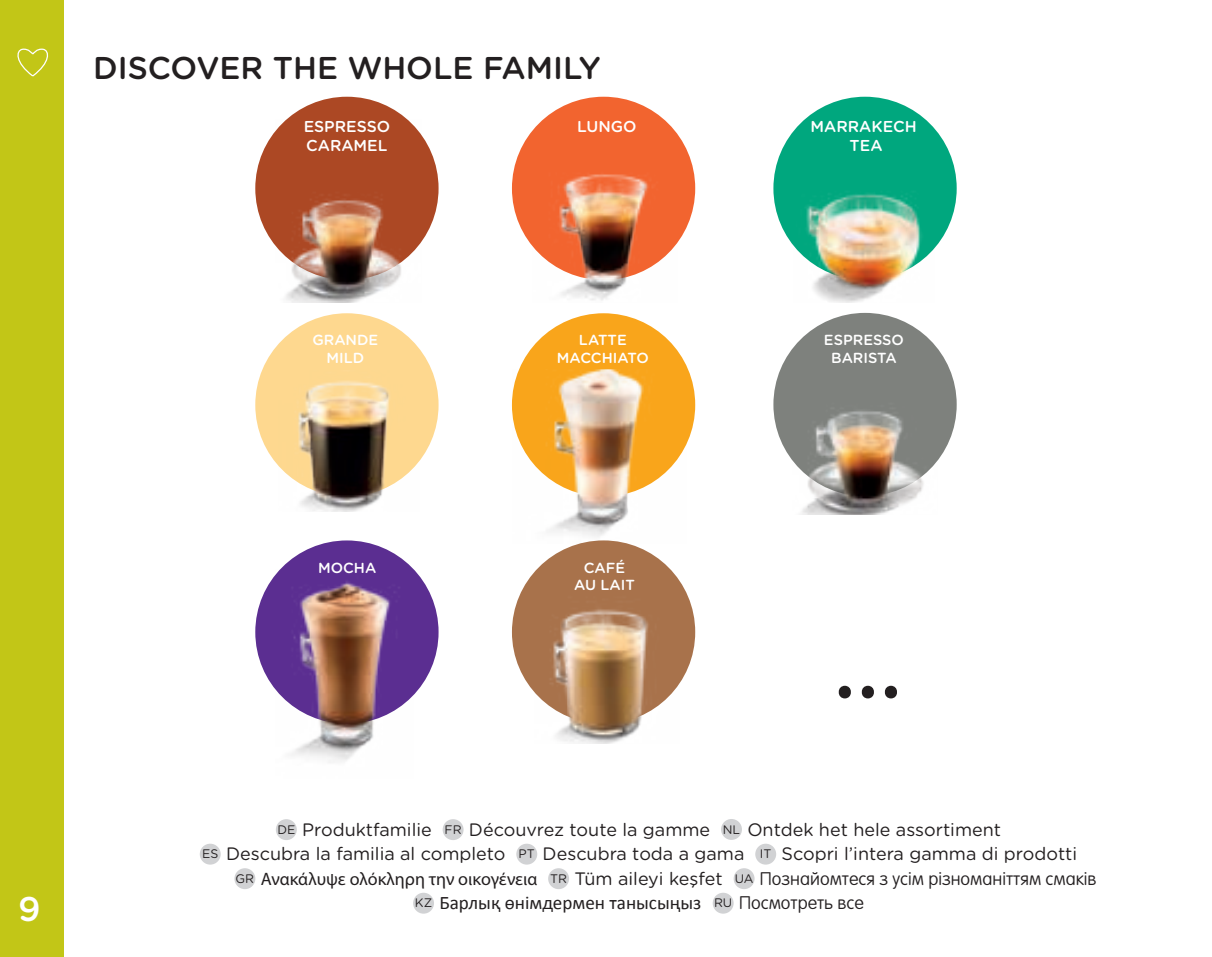
<style>
.page{position:relative;width:1212px;height:957px;background:#fff}
.page>*{position:absolute;margin:0;border:0;box-sizing:border-box;transform-origin:0 0}
.t1{font:500 85.73px "Gotham Rounded";color:#231f20}
.t2{font:500 34.2px "Gotham Rounded";color:#fff}
.t3{font:500 31.5px "Gotham Rounded";color:#231f20}
.t4{font:19.12px "Calibri";color:#231f20}
.t5{font:18px/24.5px "Gotham Rounded";color:#231f20;text-align:center}
.t6{font:100 18px "VAG Rounded LTCYR";color:#231f20}
.t7{font:500 15.75px/18.9px "Gotham Rounded";color:#fff;text-align:center}
.t8{font:500 14.62px/17.6px "Gotham Rounded";color:#fff;text-align:center}
.s1{font-size:12.38px}
.s2{font-family:"Gotham Rounded";font-weight:400;font-size:12.38px}
.s3{font-family:"Myriad Pro";font-weight:400}
.s4{font-family:"Gotham Rounded";font-weight:400}
.s5{font-family:"Gotham Rounded";font-size:12.38px}
.s6{font-family:"VAG Rounded LTCYR";font-weight:100;font-size:18px}
</style>
<div class="page">
<div style="left:255px;top:97px;width:184px;height:183px;background:#ac4824;border-radius:50%"></div>
<div style="left:773px;top:313px;width:184px;height:183px;background:#7e817d;border-radius:50%"></div>
<div style="left:512px;top:97px;width:183px;height:183px;background:#f2642f;border-radius:50%"></div>
<div style="left:255px;top:313px;width:184px;height:183px;background:#fed88f;border-radius:50%"></div>
<div style="left:255px;top:540px;width:184px;height:184px;background:#5b2e91;border-radius:50%"></div>
<div style="left:773px;top:97px;width:184px;height:183px;background:#00a77e;border-radius:50%"></div>
<div style="left:512px;top:313px;width:183px;height:183px;background:#f9a51b;border-radius:50%"></div>
<div style="left:512px;top:540px;width:183px;height:184px;background:#a8724b;border-radius:50%"></div>
<img style="left:276px;top:120px;width:145px;height:183px">
<img style="left:533px;top:174px;width:145px;height:127px">
<img style="left:534px;top:581px;width:146px;height:163px">
<img style="left:276px;top:569px;width:137px;height:194px">
<img style="left:512px;top:370px;width:174px;height:174px">
<img style="left:792px;top:411px;width:146px;height:104px">
<img style="left:279px;top:380px;width:141px;height:131px">
<img style="left:793px;top:193px;width:141px;height:110px">
<div style="left:0;top:0;width:64px;height:957px;background:#c2c617"></div>
<svg style="left:17px;top:48px;width:32px;height:29px"></svg>
<div style="left:276px;top:819px;width:21px;height:21px;background:#d1d2d4;border-radius:50%"></div>
<div style="left:443px;top:819px;width:21px;height:21px;background:#d1d2d4;border-radius:50%"></div>
<div style="left:721px;top:819px;width:21px;height:21px;background:#d1d2d4;border-radius:50%"></div>
<div style="left:200px;top:844px;width:21px;height:20px;background:#d1d2d4;border-radius:50%"></div>
<div style="left:516px;top:844px;width:21px;height:20px;background:#d1d2d4;border-radius:50%"></div>
<div style="left:755px;top:844px;width:21px;height:20px;background:#d1d2d4;border-radius:50%"></div>
<div style="left:234px;top:868px;width:21px;height:21px;background:#d1d2d4;border-radius:50%"></div>
<div style="left:548px;top:868px;width:21px;height:21px;background:#d1d2d4;border-radius:50%"></div>
<div style="left:734px;top:868px;width:21px;height:21px;background:#d1d2d4;border-radius:50%"></div>
<div style="left:413px;top:893px;width:21px;height:20px;background:#d1d2d4;border-radius:50%"></div>
<div style="left:713px;top:893px;width:21px;height:20px;background:#d1d2d4;border-radius:50%"></div>
<h3 class="t3" style="left:93px;top:51px;width:509px">DISCOVER THE WHOLE FAMILY</h3>
<p class="t7" style="left:304px;top:117px;width:88px">ESPRESSO</p>
<p class="t7" style="left:577px;top:117px;width:61px">LUNGO</p>
<p class="t7" style="left:306px;top:136px;width:83px">CARAMEL</p>
<p class="t7" style="left:811px;top:117px;width:108px">MARRAKECH<br>TEA</p>
<p class="t8" style="left:312px;top:331px;width:67px">GRANDE<br>MILD</p>
<p class="t8" style="left:557px;top:331px;width:93px">LATTE<br>MACCHIATO</p>
<p class="t8" style="left:824px;top:331px;width:82px">ESPRESSO<br>BARISTA</p>
<h2 class="t2" style="left:18px;top:889px;width:24px">9</h2>
<p class="t8" style="left:318px;top:559px;width:60px">MOCHA</p>
<p class="t8" style="left:574px;top:559px;width:62px">CAFÉ<br>AU LAIT</p>
<h1 class="t1" style="left:833px;top:620px;width:71px">...</h1>
<p class="t5" style="left:202px;top:818px;width:877px"><span class="s1">DE</span> Produktfamilie <span class="s1">FR</span> Découvrez toute la gamme <span class="s1">NL</span> Ontdek het hele assortiment<br><span class="s1">ES</span> Descubra la familia al completo <span class="s1">PT</span> Descubra toda a gama <span class="s1">IT</span> Scopri l’intera gamma di prodotti</p>
<p class="t6" style="left:236px;top:871px;width:862px"><span class="s2">GR</span> <span class="s3">Ανακάλυψε ολόκληρη την οικογένεια</span> <span class="s2">TR</span> <span class="s4">Tüm aileyi keşfet</span> <span class="s2">UA</span> Познайомтеся з усім різноманіттям смаків</p>
<p class="t4" style="left:415px;top:891px;width:451px"><span class="s5">KZ</span> Барлық өнімдермен танысыңыз <span class="s5">RU</span> <span class="s6">Посмотреть все</span></p>
</div>
